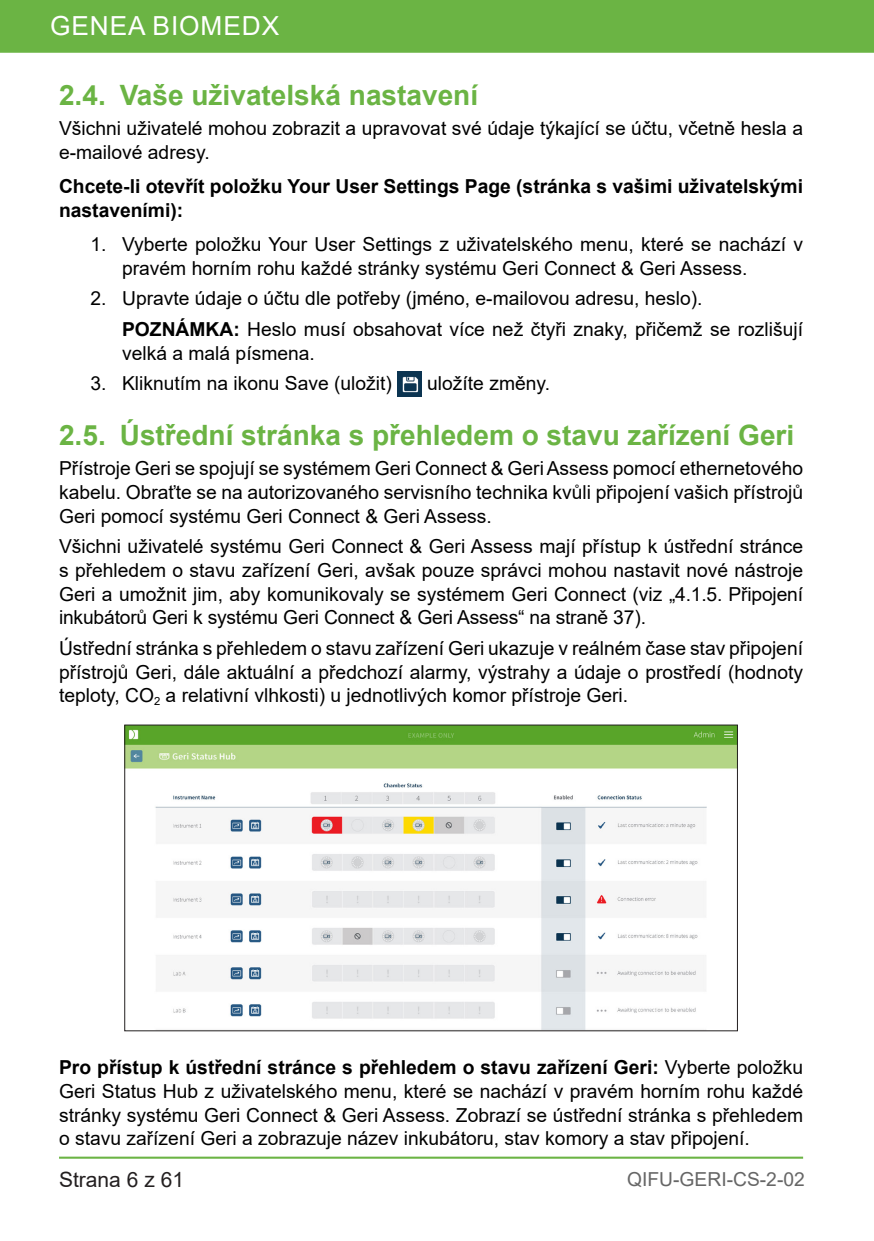
<style>
.page{position:relative;width:874px;height:1241px;background:#fff}
.page>*{position:absolute;margin:0;border:0;box-sizing:border-box;transform-origin:0 0}
.t1{font:700 28px "Arial";color:#6bb444}
.t2{font:26.25px "Arial";letter-spacing:.035em;color:#fff}
.t3{font:21px "Arial";color:#231f20}
.STEP_LIST{font:19.25px/23.6px "Arial";color:#000;text-align:justify}
.t4{font:700 19.25px/23.6px "Arial";color:#000}
.t5{font:19.25px "Arial";color:#666}
.s1{font-weight:700}
</style>
<div class="page">
<div style="left:0;top:0;width:873px;height:53px;background:#6bb444"></div>
<hr style="left:59px;top:1156px;width:743px;height:2px;background:#6bb444">
<img style="left:397px;top:372px;width:24px;height:24px">
<img style="left:126px;top:726px;width:609px;height:302px">
<h2 class="t2" style="left:50px;top:7px;width:230px">GENEA BIOMEDX</h2>
<p class="t1" style="left:59px;top:75px;width:420px">2.4. Vaše uživatelská nastavení</p>
<p class="STEP_LIST" style="left:59px;top:117px;width:745px">Všichni uživatelé mohou zobrazit a upravovat své údaje týkající se účtu, včetně hesla a e-mailové adresy.</p>
<p class="t4" style="left:59px;top:175px;width:745px">Chcete-li otevřít položku Your User Settings Page (stránka s vašimi uživatelskými nastaveními):</p>
<p class="STEP_LIST" style="left:122px;top:232px;width:682px;text-indent:-31px">1. Vyberte položku Your User Settings z uživatelského menu, které se nachází v pravém horním rohu každé stránky systému Geri Connect &amp; Geri Assess.</p>
<p class="STEP_LIST" style="left:90px;top:286px;width:613px">2. Upravte údaje o účtu dle potřeby (jméno, e-mailovou adresu, heslo).</p>
<p class="STEP_LIST" style="left:122px;top:317px;width:682px"><span class="s1">POZNÁMKA:</span> Heslo musí obsahovat více než čtyři znaky, přičemž se rozlišují velká a malá písmena.</p>
<p class="STEP_LIST" style="left:90px;top:371px;width:303px">3. Kliknutím na ikonu Save (uložit)</p>
<p class="STEP_LIST" style="left:427px;top:371px;width:124px">uložíte změny.</p>
<p class="t1" style="left:59px;top:415px;width:736px">2.5. Ústřední stránka s přehledem o stavu zařízení Geri</p>
<p class="STEP_LIST" style="left:59px;top:456px;width:745px">Přístroje Geri se spojují se systémem Geri Connect &amp; Geri Assess pomocí ethernetového kabelu. Obraťte se na autorizovaného servisního technika kvůli připojení vašich přístrojů Geri pomocí systému Geri Connect &amp; Geri Assess.</p>
<p class="STEP_LIST" style="left:59px;top:534px;width:745px">Všichni uživatelé systému Geri Connect &amp; Geri Assess mají přístup k ústřední stránce s přehledem o stavu zařízení Geri, avšak pouze správci mohou nastavit nové nástroje Geri a umožnit jim, aby komunikovaly se systémem Geri Connect (viz „4.1.5. Připojení inkubátorů Geri k systému Geri Connect &amp; Geri Assess“ na straně 37).</p>
<p class="STEP_LIST" style="left:59px;top:636px;width:745px">Ústřední stránka s přehledem o stavu zařízení Geri ukazuje v reálném čase stav připojení přístrojů Geri, dále aktuální a předchozí alarmy, výstrahy a údaje o prostředí (hodnoty teploty, CO<sub>2</sub> a relativní vlhkosti) u jednotlivých komor přístroje Geri.</p>
<p class="STEP_LIST" style="left:59px;top:1055px;width:745px"><span class="s1">Pro přístup k ústřední stránce s přehledem o stavu zařízení Geri:</span> Vyberte položku Geri Status Hub z uživatelského menu, které se nachází v pravém horním rohu každé stránky systému Geri Connect &amp; Geri Assess. Zobrazí se ústřední stránka s přehledem o stavu zařízení Geri a zobrazuje název inkubátoru, stav komory a stav připojení.</p>
<p class="t3" style="left:59px;top:1164px;width:126px">Strana 6 z 61</p>
<p class="t5" style="left:626px;top:1165px;width:179px">QIFU-GERI-CS-2-02</p>
</div>
